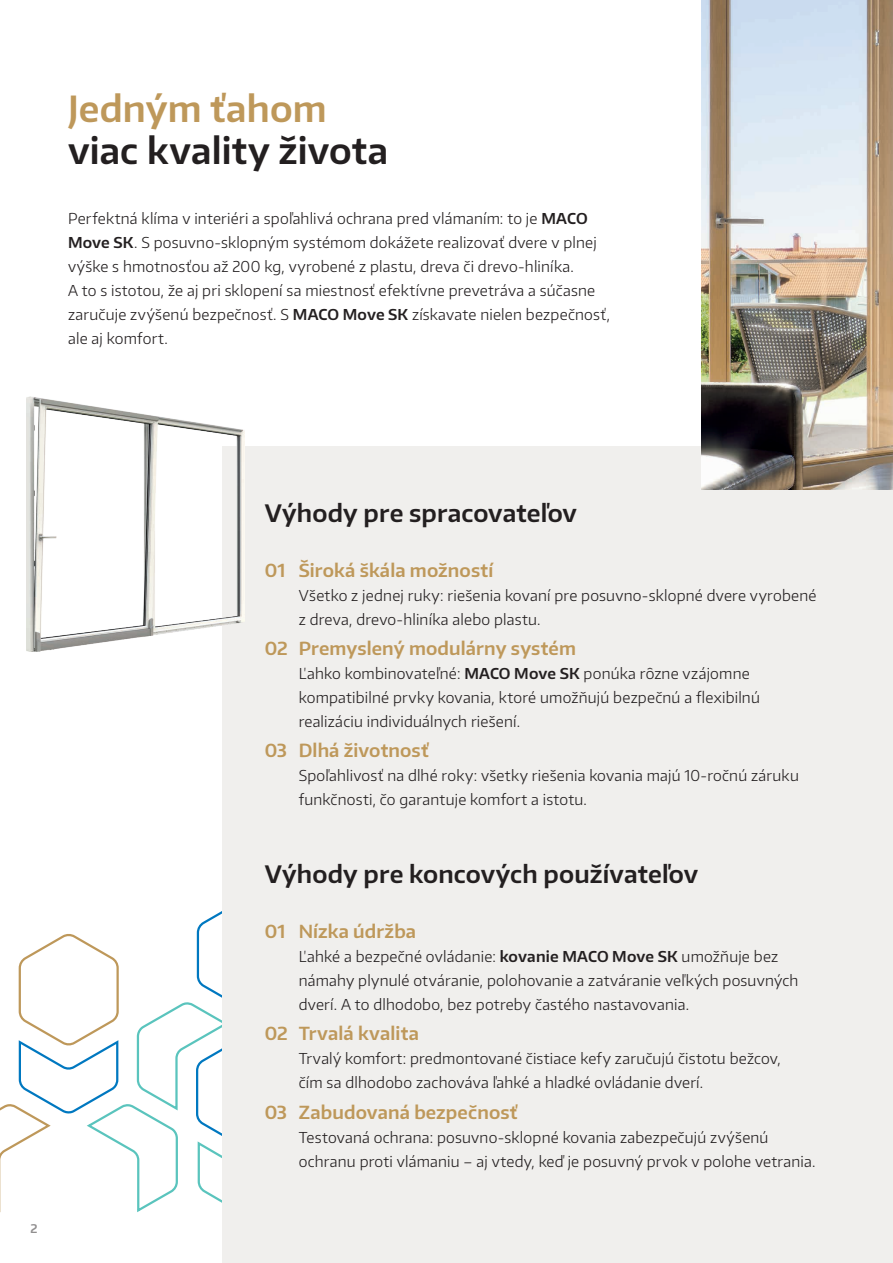
<style>
.page{position:relative;width:893px;height:1263px;background:#fff}
.page>*{position:absolute;margin:0;border:0;box-sizing:border-box;transform-origin:0 0}
.Headline_Kern_Schwarz{font:600 36px "Encode Sans Normal";letter-spacing:.005em;color:#231f20}
.Headline_Kern_Gold{font:600 36px "Encode Sans Normal";letter-spacing:.005em;color:#be985a}
.Subheadline_16auf20_black{font:600 24px "Encode Sans Normal";letter-spacing:.01em;color:#231f20}
.Aufzählungen_Kern_Headline_gold{font:600 18px "Encode Sans Normal";letter-spacing:.01em;color:#be985a}
.Aufzählungen_Kern_Bodytext_schwarz{font:300 15px "Encode Sans Normal";letter-spacing:.015em;color:#231f20}
.Bodytext{font:300 15px "Encode Sans Normal";letter-spacing:.015em;color:#231f20}
.t1{font:600 12px "Encode Sans Normal";color:#231f20}
.s1{font-weight:600}
</style>
<div class="page">
<svg style="left:0;top:911px;width:222px;height:301px"></svg>
<div style="left:222px;top:446px;width:671px;height:817px;background:#f0efed"></div>
<img style="left:26px;top:397px;width:219px;height:255px">
<img style="left:702px;top:0;width:191px;height:489px">
<p class="Headline_Kern_Gold" style="left:68px;top:85px;width:260px">Jedným ťahom</p>
<p class="Headline_Kern_Schwarz" style="left:68px;top:127px;width:322px">viac kvality života</p>
<p class="Bodytext" style="left:68px;top:208px;width:521px">Perfektná klíma v interiéri a spoľahlivá ochrana pred vlámaním: to je <span class="s1">MACO</span></p>
<p class="Bodytext" style="left:68px;top:232px;width:530px"><span class="s1">Move SK</span>. S posuvno-sklopným systémom dokážete realizovať dvere v plnej</p>
<p class="Bodytext" style="left:68px;top:256px;width:507px">výške s hmotnosťou až 200 kg, vyrobené z plastu, dreva či drevo-hliníka.</p>
<p class="Bodytext" style="left:68px;top:280px;width:529px">A to s istotou, že aj pri sklopení sa miestnosť efektívne prevetráva a súčasne</p>
<p class="Bodytext" style="left:68px;top:304px;width:543px">zaručuje zvýšenú bezpečnosť. S <span class="s1">MACO Move SK</span> získavate nielen bezpečnosť,</p>
<p class="Bodytext" style="left:68px;top:328px;width:101px">ale aj komfort.</p>
<p class="t1" style="left:30px;top:1220px;width:9px">2</p>
<p class="Subheadline_16auf20_black" style="left:265px;top:497px;width:314px">Výhody pre spracovateľov</p>
<p class="Aufzählungen_Kern_Headline_gold" style="left:265px;top:558px;width:230px">01 Široká škála možností</p>
<p class="Aufzählungen_Kern_Bodytext_schwarz" style="left:299px;top:585px;width:519px">Všetko z jednej ruky: riešenia kovaní pre posuvno-sklopné dvere vyrobené</p>
<p class="Aufzählungen_Kern_Bodytext_schwarz" style="left:299px;top:609px;width:243px">z dreva, drevo-hliníka alebo plastu.</p>
<p class="Aufzählungen_Kern_Headline_gold" style="left:265px;top:636px;width:313px">02 Premyslený modulárny systém</p>
<p class="Aufzählungen_Kern_Bodytext_schwarz" style="left:299px;top:664px;width:452px">Ľahko kombinovateľné: <span class="s1">MACO Move SK</span> ponúka rôzne vzájomne</p>
<p class="Aufzählungen_Kern_Bodytext_schwarz" style="left:299px;top:688px;width:463px">kompatibilné prvky kovania, ktoré umožňujú bezpečnú a flexibilnú</p>
<p class="Aufzählungen_Kern_Bodytext_schwarz" style="left:299px;top:712px;width:223px">realizáciu individuálnych riešení.</p>
<p class="Aufzählungen_Kern_Headline_gold" style="left:265px;top:739px;width:165px">03 Dlhá životnosť</p>
<p class="Aufzählungen_Kern_Bodytext_schwarz" style="left:299px;top:766px;width:502px">Spoľahlivosť na dlhé roky: všetky riešenia kovania majú 10-ročnú záruku</p>
<p class="Aufzählungen_Kern_Bodytext_schwarz" style="left:299px;top:790px;width:290px">funkčnosti, čo garantuje komfort a istotu.</p>
<p class="Subheadline_16auf20_black" style="left:265px;top:859px;width:435px">Výhody pre koncových používateľov</p>
<p class="Aufzählungen_Kern_Headline_gold" style="left:265px;top:919px;width:153px">01 Nízka údržba</p>
<p class="Aufzählungen_Kern_Bodytext_schwarz" style="left:299px;top:946px;width:481px">Ľahké a bezpečné ovládanie: <span class="s1">kovanie MACO Move SK</span> umožňuje bez</p>
<p class="Aufzählungen_Kern_Bodytext_schwarz" style="left:299px;top:970px;width:501px">námahy plynulé otváranie, polohovanie a zatváranie veľkých posuvných</p>
<p class="Aufzählungen_Kern_Bodytext_schwarz" style="left:299px;top:994px;width:392px">dverí. A to dlhodobo, bez potreby častého nastavovania.</p>
<p class="Aufzählungen_Kern_Headline_gold" style="left:265px;top:1022px;width:156px">02 Trvalá kvalita</p>
<p class="Aufzählungen_Kern_Bodytext_schwarz" style="left:299px;top:1049px;width:483px">Trvalý komfort: predmontované čistiace kefy zaručujú čistotu bežcov,</p>
<p class="Aufzählungen_Kern_Bodytext_schwarz" style="left:299px;top:1073px;width:406px">čím sa dlhodobo zachováva ľahké a hladké ovládanie dverí.</p>
<p class="Aufzählungen_Kern_Headline_gold" style="left:265px;top:1100px;width:254px">03 Zabudovaná bezpečnosť</p>
<p class="Aufzählungen_Kern_Bodytext_schwarz" style="left:299px;top:1127px;width:471px">Testovaná ochrana: posuvno-sklopné kovania zabezpečujú zvýšenú</p>
<p class="Aufzählungen_Kern_Bodytext_schwarz" style="left:299px;top:1151px;width:518px">ochranu proti vlámaniu – aj vtedy, keď je posuvný prvok v polohe vetrania.</p>
</div>
